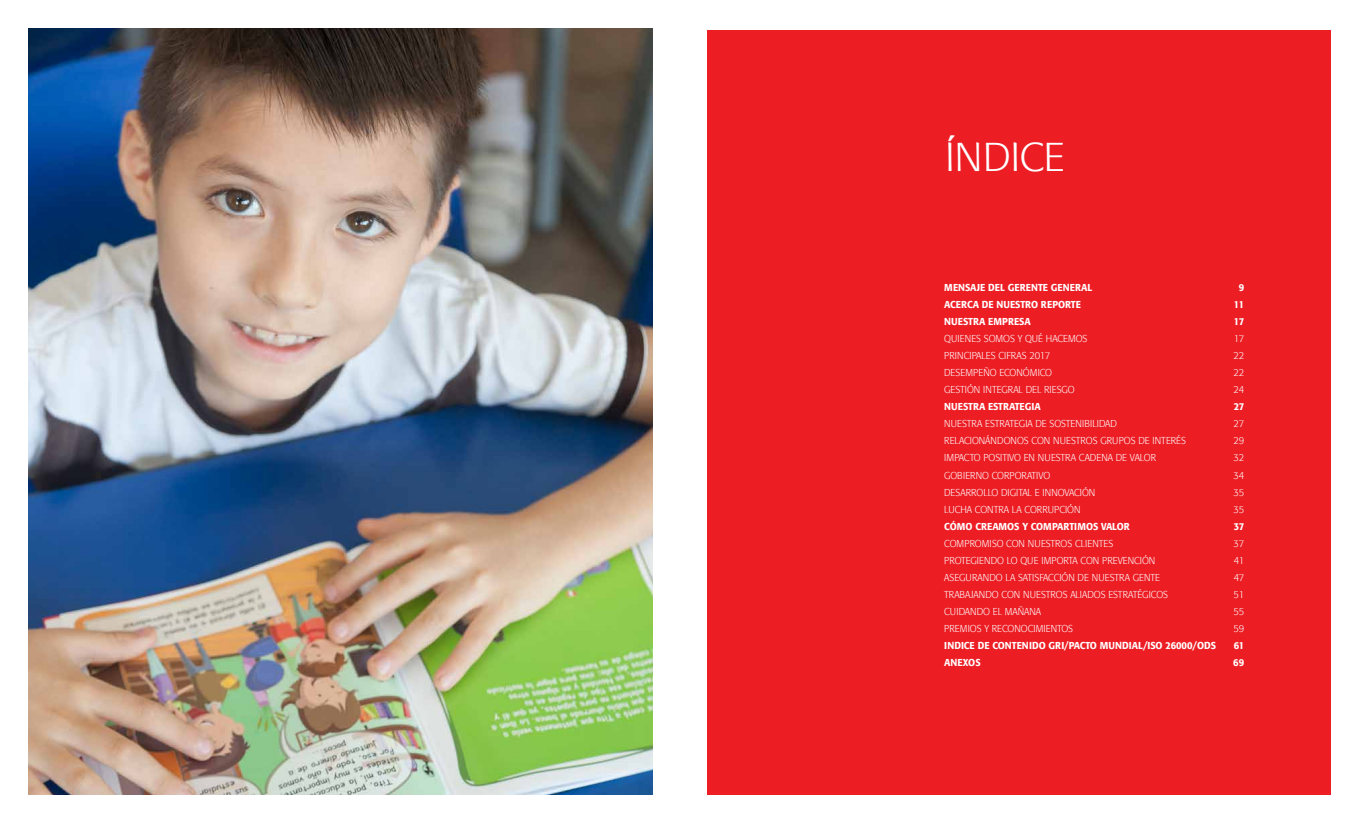
<style>
.page{position:relative;width:1361px;height:823px;background:#fff}
.page>*{position:absolute;margin:0;border:0;box-sizing:border-box;transform-origin:0 0}
.t1{font:300 40px "Formata";color:#fff}
.t2{font:300 10px "Formata";color:#fff;scale:.94 1}
.t3{font:500 10px "Formata";color:#fff;scale:.94 1}
</style>
<div class="page">
<div style="left:707px;top:30px;width:624px;height:764px;background:#ed1d24"></div>
<img style="left:28px;top:28px;width:624px;height:766px">
<h1 class="t1" style="left:945px;top:133px;width:121px">ÍNDICE</h1>
<p class="t3" style="left:944px;top:281px;width:159px">MENSAJE DEL GERENTE GENERAL</p>
<p class="t3" style="left:1238px;top:281px;width:7px">9</p>
<p class="t3" style="left:944px;top:298px;width:147px">ACERCA DE NUESTRO REPORTE</p>
<p class="t3" style="left:1233px;top:298px;width:13px">11</p>
<p class="t3" style="left:944px;top:315px;width:93px">NUESTRA EMPRESA</p>
<p class="t3" style="left:1234px;top:315px;width:13px">17</p>
<p class="t2" style="left:944px;top:333px;width:154px">QUIENES SOMOS Y QUÉ HACEMOS</p>
<p class="t2" style="left:1233px;top:333px;width:13px">17</p>
<p class="t2" style="left:944px;top:350px;width:114px">PRINCIPALES CIFRAS 2017</p>
<p class="t2" style="left:1233px;top:350px;width:13px">22</p>
<p class="t2" style="left:944px;top:367px;width:116px">DESEMPEÑO ECONÓMICO</p>
<p class="t2" style="left:1233px;top:367px;width:13px">22</p>
<p class="t2" style="left:944px;top:384px;width:140px">GESTIÓN INTEGRAL DEL RIESGO</p>
<p class="t2" style="left:1233px;top:384px;width:13px">24</p>
<p class="t3" style="left:944px;top:400px;width:104px">NUESTRA ESTRATEGIA</p>
<p class="t3" style="left:1233px;top:400px;width:13px">27</p>
<p class="t2" style="left:944px;top:418px;width:185px">NUESTRA ESTRATEGIA DE SOSTENIBILIDAD</p>
<p class="t2" style="left:1233px;top:418px;width:13px">27</p>
<p class="t2" style="left:944px;top:435px;width:259px">RELACIONÁNDONOS CON NUESTROS GRUPOS DE INTERÉS</p>
<p class="t2" style="left:1233px;top:435px;width:13px">29</p>
<p class="t2" style="left:944px;top:452px;width:227px">IMPACTO POSITIVO EN NUESTRA CADENA DE VALOR</p>
<p class="t2" style="left:1233px;top:452px;width:13px">32</p>
<p class="t2" style="left:944px;top:469px;width:114px">GOBIERNO CORPORATIVO</p>
<p class="t2" style="left:1233px;top:469px;width:13px">34</p>
<p class="t2" style="left:944px;top:486px;width:162px">DESARROLLO DIGITAL E INNOVACIÓN</p>
<p class="t2" style="left:1233px;top:486px;width:13px">35</p>
<p class="t2" style="left:944px;top:503px;width:147px">LUCHA CONTRA LA CORRUPCIÓN</p>
<p class="t2" style="left:1233px;top:503px;width:13px">35</p>
<p class="t3" style="left:944px;top:519px;width:199px">CÓMO CREAMOS Y COMPARTIMOS VALOR</p>
<p class="t3" style="left:1233px;top:519px;width:13px">37</p>
<p class="t2" style="left:944px;top:537px;width:181px">COMPROMISO CON NUESTROS CLIENTES</p>
<p class="t2" style="left:1233px;top:537px;width:13px">37</p>
<p class="t2" style="left:944px;top:554px;width:226px">PROTEGIENDO LO QUE IMPORTA CON PREVENCIÓN</p>
<p class="t2" style="left:1233px;top:554px;width:13px">41</p>
<p class="t2" style="left:944px;top:571px;width:231px">ASEGURANDO LA SATISFACCIÓN DE NUESTRA GENTE</p>
<p class="t2" style="left:1233px;top:571px;width:13px">47</p>
<p class="t2" style="left:944px;top:588px;width:240px">TRABAJANDO CON NUESTROS ALIADOS ESTRATÉGICOS</p>
<p class="t2" style="left:1233px;top:588px;width:13px">51</p>
<p class="t2" style="left:944px;top:605px;width:105px">CUIDANDO EL MAÑANA</p>
<p class="t2" style="left:1233px;top:605px;width:13px">55</p>
<p class="t2" style="left:944px;top:622px;width:139px">PREMIOS Y RECONOCIMIENTOS</p>
<p class="t2" style="left:1233px;top:622px;width:13px">59</p>
<p class="t3" style="left:944px;top:638px;width:291px">INDICE DE CONTENIDO GRI/PACTO MUNDIAL/ISO 26000/ODS</p>
<p class="t3" style="left:1233px;top:638px;width:13px">61</p>
<p class="t3" style="left:944px;top:655px;width:40px">ANEXOS</p>
<p class="t3" style="left:1233px;top:655px;width:13px">69</p>
</div>
